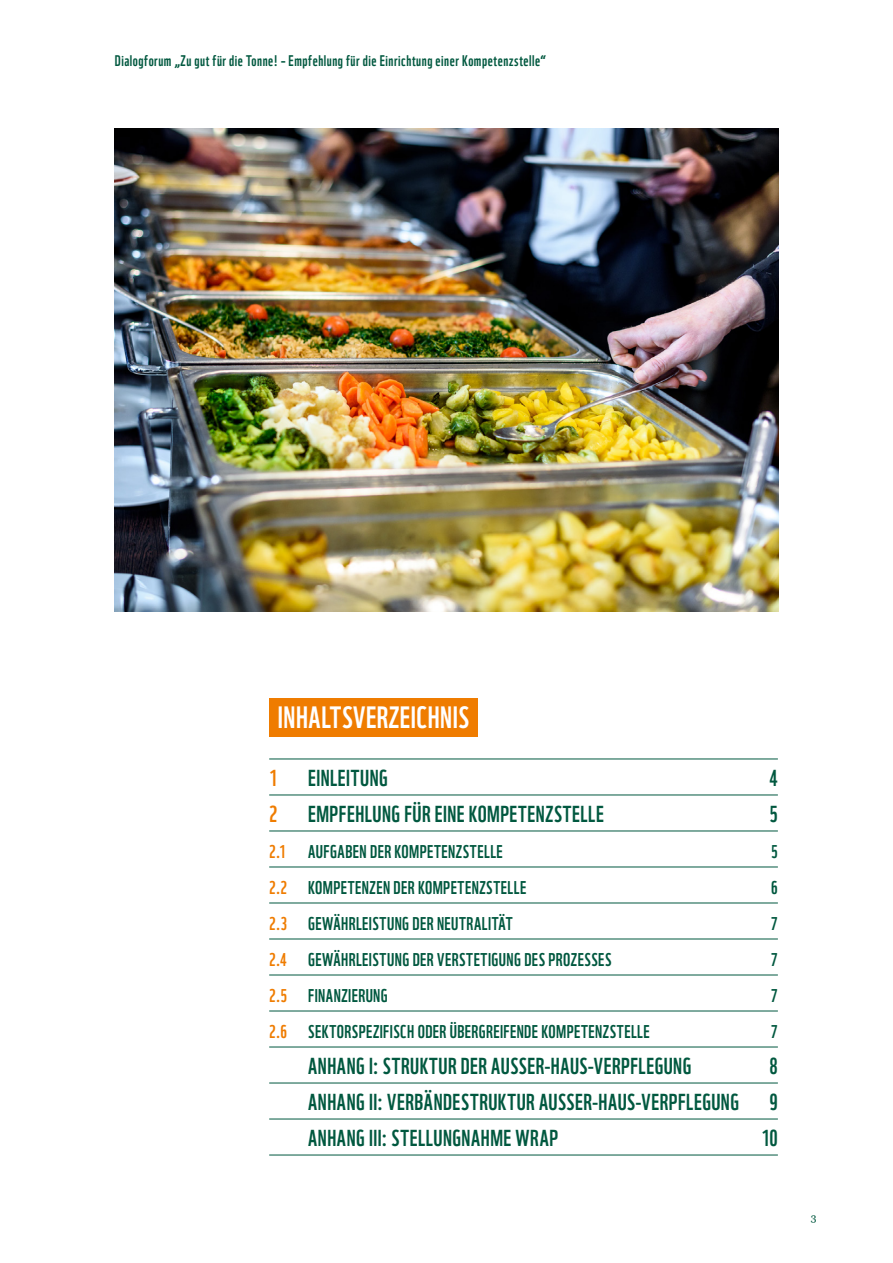
<style>
.page{position:relative;width:893px;height:1263px;background:#fff}
.page>*{position:absolute;margin:0;border:0;box-sizing:border-box;transform-origin:0 0}
.t1{font:30px "WWF";letter-spacing:.02em;color:#fff}
.t2{font:22.5px "WWF";letter-spacing:.025em;color:#00583f}
.t3{font:22.5px "WWF";color:#ef7c00}
.t4{font:18px "WWF";letter-spacing:.025em;color:#00583f}
.t5{font:15px "WWF";letter-spacing:.035em;color:#00583f}
.t6{font:10.5px "Georgia";color:#00583f}
.s1{color:#ef7c00}
</style>
<div class="page">
<hr style="left:269px;top:759px;width:509px;height:1px;background:#00583f">
<hr style="left:269px;top:795px;width:509px;height:1px;background:#00583f">
<hr style="left:269px;top:831px;width:509px;height:1px;background:#00583f">
<hr style="left:269px;top:867px;width:509px;height:1px;background:#00583f">
<hr style="left:269px;top:903px;width:509px;height:1px;background:#00583f">
<hr style="left:269px;top:939px;width:509px;height:1px;background:#00583f">
<hr style="left:269px;top:975px;width:509px;height:1px;background:#00583f">
<hr style="left:269px;top:1011px;width:509px;height:1px;background:#00583f">
<hr style="left:269px;top:1047px;width:509px;height:1px;background:#00583f">
<hr style="left:269px;top:1083px;width:509px;height:1px;background:#00583f">
<hr style="left:269px;top:1119px;width:509px;height:1px;background:#00583f">
<hr style="left:269px;top:1155px;width:509px;height:1px;background:#00583f">
<div style="left:269px;top:698px;width:209px;height:39px;background:#ef7c00"></div>
<img style="left:115px;top:128px;width:663px;height:484px">
<p class="t5" style="left:115px;top:49px;width:433px">Dialogforum „Zu gut für die Tonne! – Empfehlung für die Einrichtung einer Kompetenzstelle“</p>
<h1 class="t1" style="left:278px;top:694px;width:193px">INHALTSVERZEICHNIS</h1>
<p class="t3" style="left:269px;top:760px;width:10px">1</p>
<p class="t2" style="left:308px;top:760px;width:81px">EINLEITUNG</p>
<p class="t2" style="left:769px;top:760px;width:10px">4</p>
<p class="t3" style="left:269px;top:796px;width:10px">2</p>
<p class="t2" style="left:308px;top:796px;width:297px">EMPFEHLUNG FÜR EINE KOMPETENZSTELLE</p>
<p class="t2" style="left:769px;top:796px;width:10px">5</p>
<p class="t4" style="left:269px;top:837px;width:235px"><span class="s1">2.1</span> AUFGABEN DER KOMPETENZSTELLE</p>
<p class="t4" style="left:771px;top:837px;width:8px">5</p>
<p class="t4" style="left:269px;top:873px;width:259px"><span class="s1">2.2</span> KOMPETENZEN DER KOMPETENZSTELLE</p>
<p class="t4" style="left:771px;top:873px;width:8px">6</p>
<p class="t4" style="left:269px;top:909px;width:245px"><span class="s1">2.3</span> GEWÄHRLEISTUNG DER NEUTRALITÄT</p>
<p class="t4" style="left:771px;top:909px;width:8px">7</p>
<p class="t4" style="left:269px;top:945px;width:344px"><span class="s1">2.4</span> GEWÄHRLEISTUNG DER VERSTETIGUNG DES PROZESSES</p>
<p class="t4" style="left:771px;top:945px;width:8px">7</p>
<p class="t4" style="left:269px;top:981px;width:120px"><span class="s1">2.5</span> FINANZIERUNG</p>
<p class="t4" style="left:771px;top:981px;width:8px">7</p>
<p class="t4" style="left:269px;top:1017px;width:382px"><span class="s1">2.6</span> SEKTORSPEZIFISCH ODER ÜBERGREIFENDE KOMPETENZSTELLE</p>
<p class="t4" style="left:771px;top:1017px;width:8px">7</p>
<p class="t2" style="left:308px;top:1048px;width:385px">ANHANG I: STRUKTUR DER AUSSER-HAUS-VERPFLEGUNG</p>
<p class="t2" style="left:769px;top:1048px;width:10px">8</p>
<p class="t2" style="left:308px;top:1084px;width:432px">ANHANG II: VERBÄNDESTRUKTUR AUSSER-HAUS-VERPFLEGUNG</p>
<p class="t2" style="left:769px;top:1084px;width:10px">9</p>
<p class="t2" style="left:308px;top:1120px;width:251px">ANHANG III: STELLUNGNAHME WRAP</p>
<p class="t2" style="left:761px;top:1120px;width:18px">10</p>
<p class="t6" style="left:811px;top:1209px;width:7px">3</p>
</div>
